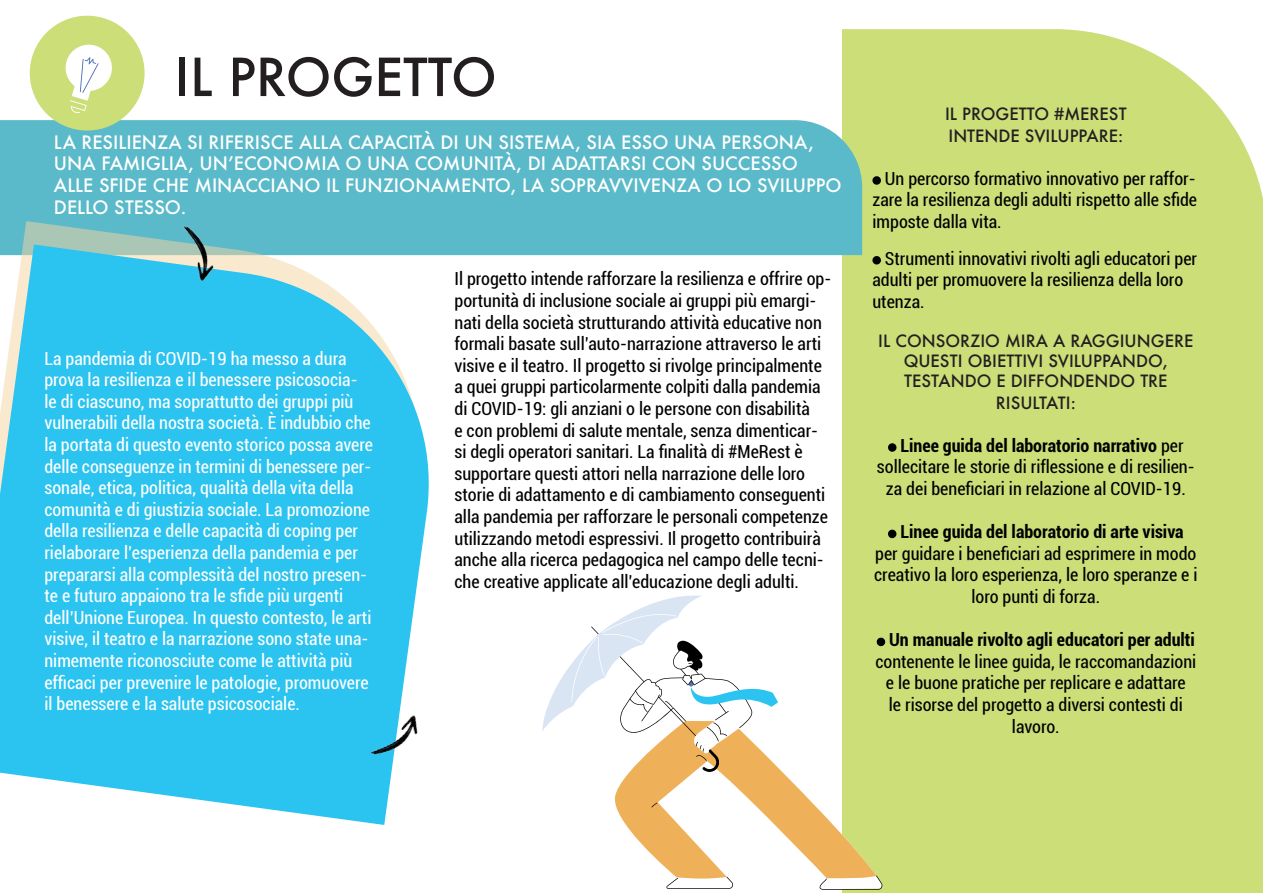
<style>
.page{position:relative;width:1263px;height:893px;background:#fff}
.page>*{position:absolute;margin:0;border:0;box-sizing:border-box;transform-origin:0 0}
.t1{font:500 51px "Futura";color:#231f20}
.t2{font:condensed 18px/21.6px "Roboto";color:#000001}
.t3{font:condensed 18px/21.6px "Roboto";color:#fff}
.t4{font:500 18px/21.6px "Futura";color:#fff}
.t5{font:700 condensed 18px "Roboto";color:#000001}
.t6{font:500 16.5px/19.8px "Futura";color:#231f20}
.s1{font-weight:400}
</style>
<div class="page">
<div style="left:842px;top:29px;width:421px;height:864px;background:#ccde78"></div>
<div style="left:0;top:120px;width:862px;height:135px;background:#5bbac9"></div>
<svg style="left:0;top:221px;width:435px;height:23px;background:#6dbcc4"></svg>
<svg style="left:872px;top:176px;width:9px;height:9px"></svg>
<svg style="left:872px;top:256px;width:9px;height:9px"></svg>
<svg style="left:887px;top:443px;width:10px;height:9px"></svg>
<svg style="left:887px;top:529px;width:10px;height:10px"></svg>
<svg style="left:0;top:244px;width:443px;height:581px;background:#4dcbef"></svg>
<img style="left:156px;top:209px;width:82px;height:83px">
<img style="left:357px;top:703px;width:75px;height:70px">
<svg style="left:23px;top:15px;width:128px;height:122px"></svg>
<svg style="left:542px;top:591px;width:344px;height:299px"></svg>
<h1 class="t1" style="left:175px;top:42px;width:323px">IL PROGETTO</h1>
<p class="t4" style="left:54px;top:131px;width:789px">LA RESILIENZA SI RIFERISCE ALLA CAPACITÀ DI UN SISTEMA, SIA ESSO UNA PERSONA, UNA FAMIGLIA, UN’ECONOMIA O UNA COMUNITÀ, DI ADATTARSI CON SUCCESSO ALLE SFIDE CHE MINACCIANO IL FUNZIONAMENTO, LA SOPRAVVIVENZA O LO SVILUPPO DELLO STESSO.</p>
<p class="t3" style="left:44px;top:347px;width:330px">La pandemia di COVID-19 ha messo a dura prova la resilienza e il benessere psicosocia&shy;le di ciascuno, ma soprattutto dei gruppi più vulnerabili della nostra società. È indubbio che la portata di questo evento storico possa avere delle conseguenze in termini di benessere per&shy;sonale, etica, politica, qualità della vita della comunità e di giustizia sociale. La promozione della resilienza e delle capacità di coping per rielaborare l’esperienza della pandemia e per prepararsi alla complessità del nostro presen&shy;te e futuro appaiono tra le sfide più urgenti dell’Unione Europea. In questo contesto, le arti visive, il teatro e la narrazione sono state una&shy;nimemente riconosciute come le attività più efficaci per prevenire le patologie, promuovere il benessere e la salute psicosociale.</p>
<p class="t2" style="left:454px;top:268px;width:378px">Il progetto intende rafforzare la resilienza e offrire op&shy;portunità di inclusione sociale ai gruppi più emargi&shy;nati della società strutturando attività educative non formali basate sull’auto-narrazione attraverso le arti visive e il teatro. Il progetto si rivolge principalmente a quei gruppi particolarmente colpiti dalla pandemia di COVID-19: gli anziani o le persone con disabilità<br>e con problemi di salute mentale, senza dimenticar&shy;si degli operatori sanitari. La finalità di #MeRest è supportare questi attori nella narrazione delle loro storie di adattamento e di cambiamento conseguenti alla pandemia per rafforzare le personali competenze utilizzando metodi espressivi. Il progetto contribuirà anche alla ricerca pedagogica nel campo delle tecni&shy;che creative applicate all’educazione degli adulti.</p>
<p class="t6" style="left:945px;top:103px;width:183px;line-height:21.6px">IL PROGETTO #MEREST<br>INTENDE SVILUPPARE:</p>
<p class="t2" style="left:872px;top:167px;width:326px;text-align:justify;text-indent:12px">Un percorso formativo innovativo per raffor&shy;zare la resilienza degli adulti rispetto alle sfide imposte dalla vita.</p>
<p class="t2" style="left:872px;top:247px;width:326px;text-indent:12px">Strumenti innovativi rivolti agli educatori per adulti per promuovere la resilienza della loro utenza.</p>
<p class="t6" style="left:878px;top:331px;width:317px;text-align:center">IL CONSORZIO MIRA A RAGGIUNGERE<br>QUESTI OBIETTIVI SVILUPPANDO,<br>TESTANDO E DIFFONDENDO TRE</p>
<p class="t6" style="left:996px;top:392px;width:81px">RISULTATI:</p>
<p class="t5" style="left:900px;top:433px;width:285px">Linee guida del laboratorio narrativo <span class="s1">per</span></p>
<p class="t2" style="left:877px;top:455px;width:319px">sollecitare le storie di riflessione e di resilien-</p>
<p class="t2" style="left:886px;top:477px;width:301px">za dei beneficiari in relazione al COVID-19.</p>
<p class="t5" style="left:900px;top:519px;width:285px">Linee guida del laboratorio di arte visiva</p>
<p class="t2" style="left:874px;top:542px;width:325px;text-align:center">per guidare i beneficiari ad esprimere in modo creativo la loro esperienza, le loro speranze e i loro punti di forza.</p>
<p class="t5" style="left:889px;top:627px;width:307px">Un manuale rivolto agli educatori per adulti</p>
<p class="t2" style="left:875px;top:650px;width:322px;text-align:center">contenente le linee guida, le raccomandazioni e le buone pratiche per replicare e adattare<br>le risorse del progetto a diversi contesti di lavoro.</p>
</div>
